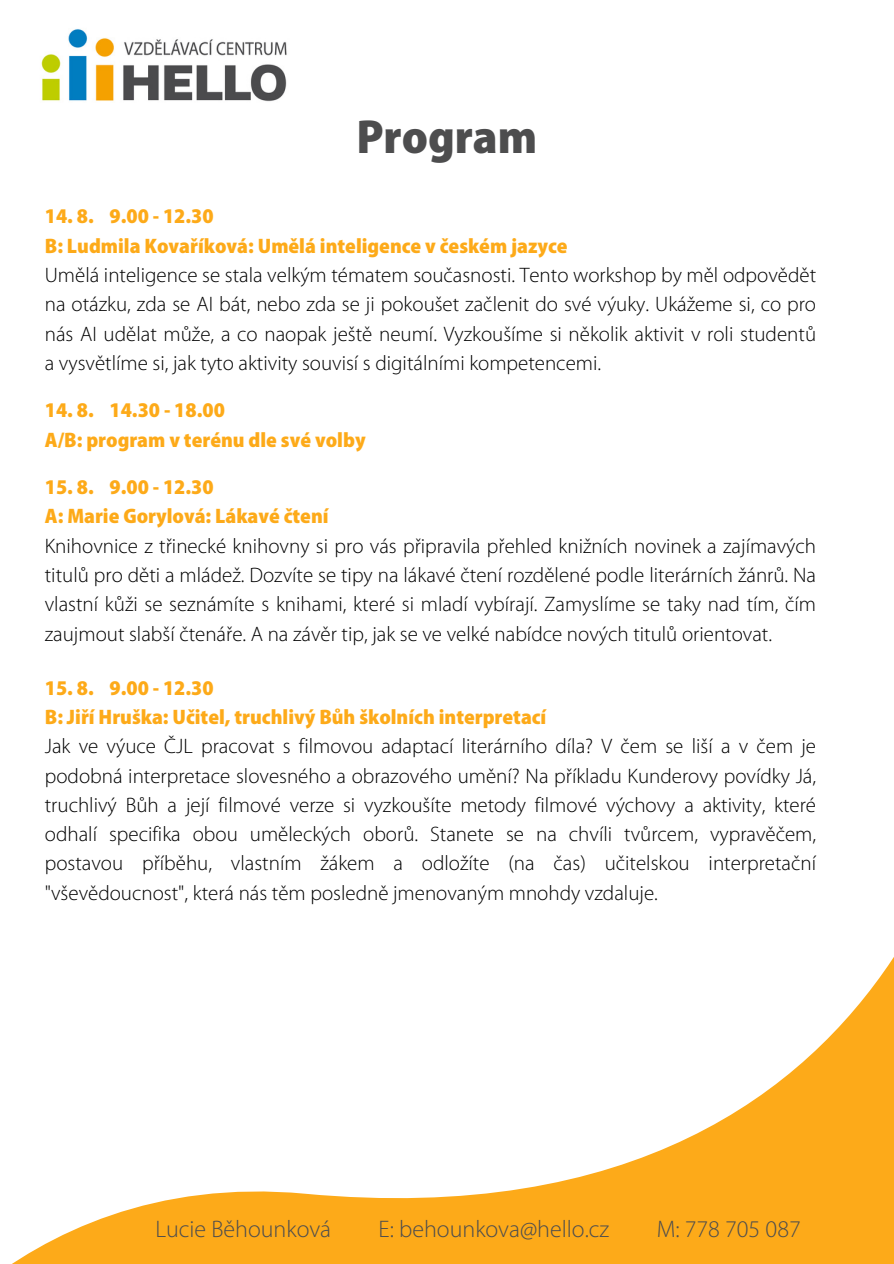
<style>
.page{position:relative;width:894px;height:1264px;background:#fff}
.page>*{position:absolute;margin:0;border:0;box-sizing:border-box;transform-origin:0 0}
.t1{font:900 semi-condensed 48px "Myriad Pro";color:#4d4d4e}
.t2{font:300 24px "Myriad Pro";color:#4d4d4e}
.t3{font:300 21px/29.2px "Myriad Pro";color:#000;text-align:justify}
.t4{font:900 semi-condensed 21px/29.2px "Myriad Pro";color:#fdaa19}
</style>
<div class="page">
<img style="left:41px;top:29px;width:246px;height:73px">
<svg style="left:13px;top:958px;width:880px;height:305px"></svg>
<p class="t1" style="left:356px;top:116px;width:182px">Program</p>
<p class="t4" style="left:45px;top:203px;width:170px">14. 8. 9.00 - 12.30</p>
<p class="t4" style="left:45px;top:233px;width:524px">B: Ludmila Kovaříková: Umělá inteligence v českém jazyce</p>
<p class="t3" style="left:45px;top:262px;width:772px">Umělá inteligence se stala velkým tématem současnosti. Tento workshop by měl odpovědět na otázku, zda se AI bát, nebo zda se ji pokoušet začlenit do své výuky. Ukážeme si, co pro nás AI udělat může, a co naopak ještě neumí. Vyzkoušíme si několik aktivit v roli studentů a vysvětlíme si, jak tyto aktivity souvisí s digitálními kompetencemi.</p>
<p class="t4" style="left:45px;top:397px;width:322px">14. 8. 14.30 - 18.00<br>A/B: program v terénu dle své volby</p>
<p class="t4" style="left:45px;top:474px;width:170px">15. 8. 9.00 - 12.30</p>
<h3 class="t4" style="left:45px;top:503px;width:285px">A: Marie Gorylová: Lákavé čtení</h3>
<p class="t3" style="left:45px;top:533px;width:772px">Knihovnice z třinecké knihovny si pro vás připravila přehled knižních novinek a zajímavých titulů pro děti a mládež. Dozvíte se tipy na lákavé čtení rozdělené podle literárních žánrů. Na vlastní kůži se seznámíte s knihami, které si mladí vybírají. Zamyslíme se taky nad tím, čím zaujmout slabší čtenáře. A na závěr tip, jak se ve velké nabídce nových titulů orientovat.</p>
<p class="t4" style="left:45px;top:675px;width:170px">15. 8. 9.00 - 12.30</p>
<p class="t4" style="left:45px;top:704px;width:503px">B: Jiří Hruška: Učitel, truchlivý Bůh školních interpretací</p>
<p class="t3" style="left:45px;top:733px;width:772px">Jak ve výuce ČJL pracovat s filmovou adaptací literárního díla? V čem se liší a v čem je podobná interpretace slovesného a obrazového umění? Na příkladu Kunderovy povídky Já, truchlivý Bůh a její filmové verze si vyzkoušíte metody filmové výchovy a aktivity, které odhalí specifika obou uměleckých oborů. Stanete se na chvíli tvůrcem, vypravěčem, postavou příběhu, vlastním žákem a odložíte (na čas) učitelskou interpretační "vševědoucnost", která nás těm posledně jmenovaným mnohdy vzdaluje.</p>
<p class="t2" style="left:155px;top:1218px;width:177px">Lucie Běhounková</p>
<p class="t2" style="left:378px;top:1218px;width:232px">E: behounkova@hello.cz</p>
<p class="t2" style="left:656px;top:1218px;width:145px">M: 778 705 087</p>
</div>
